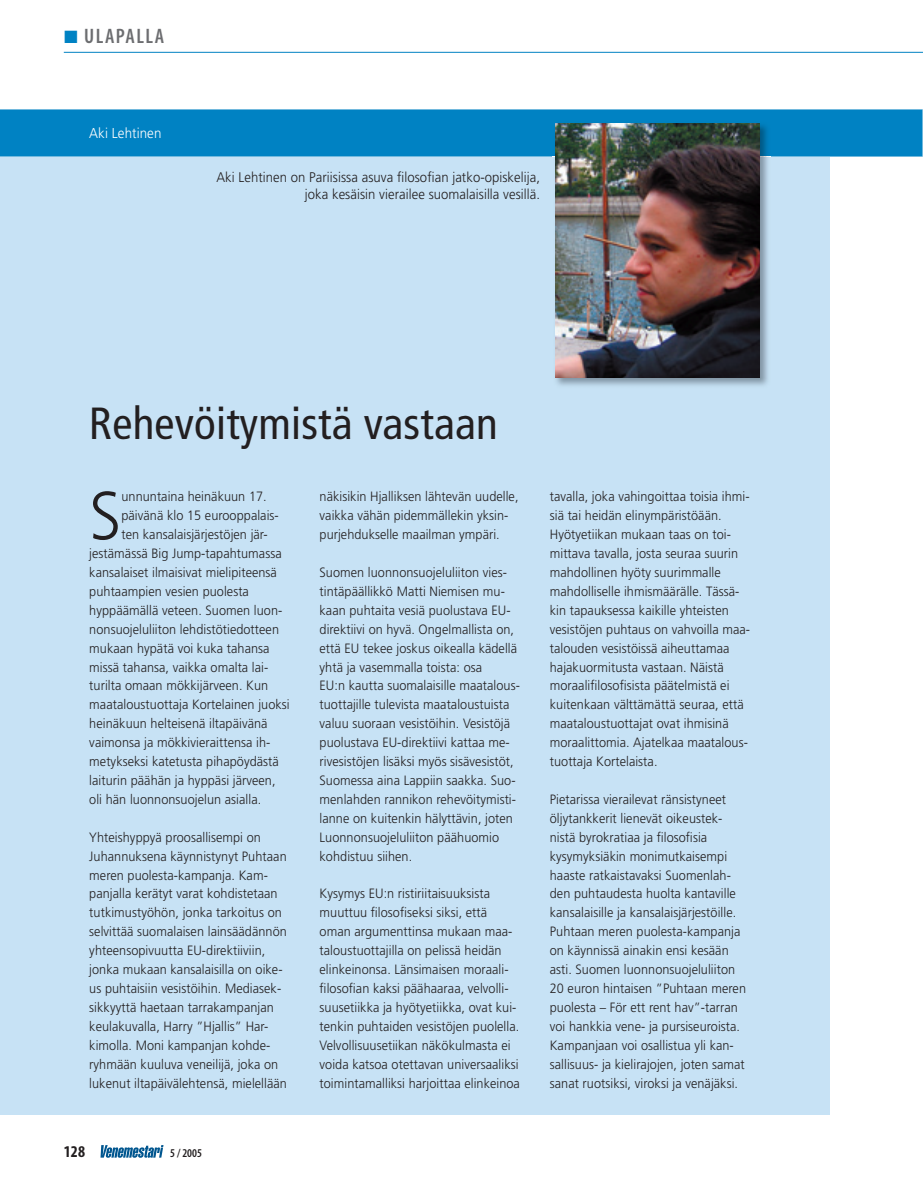
<style>
.page{position:relative;width:923px;height:1191px;background:#fff}
.page>*{position:absolute;margin:0;border:0;box-sizing:border-box;transform-origin:0 0}
.t1{font:300 67.65px "Frutiger LT";color:#231f20;scale:.94 1}
.t2{font:condensed 45px "Frutiger LT";letter-spacing:.005em;color:#231f20}
.t3{font:600 condensed 21px "Myriad Pro";letter-spacing:.07em;color:#6c6d70}
.t4{font:700 condensed 16.5px "Myriad Pro";color:#231f20}
.t5{font:300 14.25px "Frutiger LT";letter-spacing:.005em;color:#fff;scale:.94 1}
.t6{font:300 13.95px/17px "Frutiger LT";letter-spacing:.005em;color:#231f20;text-align:right;scale:.94 1}
.t7{font:300 13.5px/18.9px "Frutiger LT";letter-spacing:.005em;color:#231f20;scale:.94 1}
.t8{font:600 condensed 12px "Myriad Pro";color:#231f20}
.s1{font-family:"European Pi Three";font-weight:400;font-stretch:normal;font-size:18px;color:#0082c3}
</style>
<div class="page">
<div style="left:0;top:115px;width:829px;height:999px;background:#c7e2f5"></div>
<div style="left:0;top:109px;width:923px;height:48px;background:#0082c3"></div>
<img style="left:553px;top:121px;width:217px;height:265px">
<img style="left:553px;top:156px;width:217px;height:1px">
<img style="left:555px;top:123px;width:204px;height:254px">
<hr style="left:64px;top:52px;width:859px;height:1px;background:#0082c3">
<svg style="left:100px;top:1145px;width:63px;height:12px"></svg>
<h3 class="t3" style="left:63px;top:28px;width:102px"><span class="s1">-</span> ULAPALLA</h3>
<p class="t5" style="left:89px;top:127px;width:78px">Aki Lehtinen</p>
<p class="t6" style="left:216px;top:169px;width:346px">Aki Lehtinen on Pariisissa asuva filosofian jatko-opiskelija, joka kesäisin vierailee suomalaisilla vesillä.</p>
<h2 class="t2" style="left:89px;top:404px;width:410px">Rehevöitymistä vastaan</h2>
<h1 class="t1" style="left:89px;top:487px;width:35px">S</h1>
<p class="t7" style="left:121px;top:488px;width:156px">unnuntaina heinäkuun 17.</p>
<p class="t7" style="left:121px;top:507px;width:169px">päivänä klo 15 eurooppalais-</p>
<p class="t7" style="left:121px;top:526px;width:157px">ten kansalaisjärjestöjen jär-</p>
<p class="t7" style="left:89px;top:544px;width:206px">jestämässä Big Jump-tapahtumassa</p>
<p class="t7" style="left:89px;top:563px;width:201px">kansalaiset ilmaisivat mielipiteensä</p>
<p class="t7" style="left:89px;top:582px;width:171px">puhtaampien vesien puolesta</p>
<p class="t7" style="left:89px;top:601px;width:207px">hyppäämällä veteen. Suomen luon-</p>
<p class="t7" style="left:89px;top:620px;width:203px">nonsuojeluliiton lehdistötiedotteen</p>
<p class="t7" style="left:89px;top:639px;width:193px">mukaan hypätä voi kuka tahansa</p>
<p class="t7" style="left:89px;top:658px;width:192px">missä tahansa, vaikka omalta lai-</p>
<p class="t7" style="left:89px;top:677px;width:192px">turilta omaan mökkijärveen. Kun</p>
<p class="t7" style="left:89px;top:696px;width:215px">maataloustuottaja Kortelainen juoksi</p>
<p class="t7" style="left:89px;top:715px;width:191px">heinäkuun helteisenä iltapäivänä</p>
<p class="t7" style="left:89px;top:733px;width:194px">vaimonsa ja mökkivieraittensa ih-</p>
<p class="t7" style="left:89px;top:752px;width:203px">metykseksi katetusta pihapöydästä</p>
<p class="t7" style="left:89px;top:771px;width:200px">laiturin päähän ja hyppäsi järveen,</p>
<p class="t7" style="left:89px;top:790px;width:184px">oli hän luonnonsuojelun asialla.</p>
<p class="t7" style="left:89px;top:828px;width:212px">Yhteishyppyä proosallisempi on Juhannuksena käynnistynyt Puhtaan meren puolesta-kampanja. Kam&shy;panjalla kerätyt varat kohdistetaan tutkimustyöhön, jonka tarkoitus on selvittää suomalaisen lainsäädännön yhteensopivuutta EU-direktiiviin, jonka mukaan kansalaisilla on oike&shy;us puhtaisiin vesistöihin. Mediasek&shy;sikkyyttä haetaan tarrakampanjan keulakuvalla, Harry ”Hjallis” Har&shy;kimolla. Moni kampanjan kohde&shy;ryhmään kuuluva veneilijä, joka on lukenut iltapäivälehtensä, mielellään</p>
<p class="t4" style="left:64px;top:1145px;width:23px">128</p>
<p class="t8" style="left:170px;top:1148px;width:33px">5 / 2005</p>
<p class="t7" style="left:319px;top:488px;width:213px">näkisikin Hjalliksen lähtevän uudelle, vaikka vähän pidemmällekin yksin&shy;purjehdukselle maailman ympäri.</p>
<p class="t7" style="left:319px;top:563px;width:215px">Suomen luonnonsuojeluliiton vies&shy;tintäpäällikkö Matti Niemisen mu&shy;kaan puhtaita vesiä puolustava EU&shy;direktiivi on hyvä. Ongelmallista on, että EU tekee joskus oikealla kädellä yhtä ja vasemmalla toista: osa<br>EU:n kautta suomalaisille maatalous&shy;tuottajille tulevista maataloustuista valuu suoraan vesistöihin. Vesistöjä puolustava EU-direktiivi kattaa me&shy;rivesistöjen lisäksi myös sisävesistöt, Suomessa aina Lappiin saakka. Suo&shy;menlahden rannikon rehevöitymisti&shy;lanne on kuitenkin hälyttävin, joten Luonnonsuojeluliiton päähuomio kohdistuu siihen.</p>
<p class="t7" style="left:319px;top:885px;width:215px">Kysymys EU:n ristiriitaisuuksista muuttuu filosofiseksi siksi, että oman argumenttinsa mukaan maa&shy;taloustuottajilla on pelissä heidän elinkeinonsa. Länsimaisen moraali&shy;filosofian kaksi päähaaraa, velvolli&shy;suusetiikka ja hyötyetiikka, ovat kui&shy;tenkin puhtaiden vesistöjen puolella.<br>Velvollisuusetiikan näkökulmasta ei voida katsoa otettavan universaaliksi toimintamalliksi harjoittaa elinkeinoa</p>
<p class="t7" style="left:550px;top:488px;width:215px">tavalla, joka vahingoittaa toisia ihmi&shy;siä tai heidän elinympäristöään.<br>Hyötyetiikan mukaan taas on toi&shy;mittava tavalla, josta seuraa suurin mahdollinen hyöty suurimmalle mahdolliselle ihmismäärälle. Tässä&shy;kin tapauksessa kaikille yhteisten vesistöjen puhtaus on vahvoilla maa&shy;talouden vesistöissä aiheuttamaa hajakuormitusta vastaan. Näistä moraalifilosofisista päätelmistä ei kuitenkaan välttämättä seuraa, että maataloustuottajat ovat ihmisinä moraalittomia. Ajatelkaa maatalous&shy;tuottaja Kortelaista.</p>
<p class="t7" style="left:550px;top:790px;width:210px">Pietarissa vierailevat ränsistyneet öljytankkerit lienevät oikeustek&shy;nistä byrokratiaa ja filosofisia kysymyksiäkin monimutkaisempi haaste ratkaistavaksi Suomenlah&shy;den puhtaudesta huolta kantaville kansalaisille ja kansalaisjärjestöille.<br>Puhtaan meren puolesta-kampanja on käynnissä ainakin ensi kesään asti. Suomen luonnonsuojeluliiton 20 euron hintaisen ”Puhtaan meren puolesta – För ett rent hav”-tarran voi hankkia vene- ja pursiseuroista.<br>Kampanjaan voi osallistua yli kan&shy;sallisuus- ja kielirajojen, joten samat sanat ruotsiksi, viroksi ja venäjäksi.</p>
</div>
